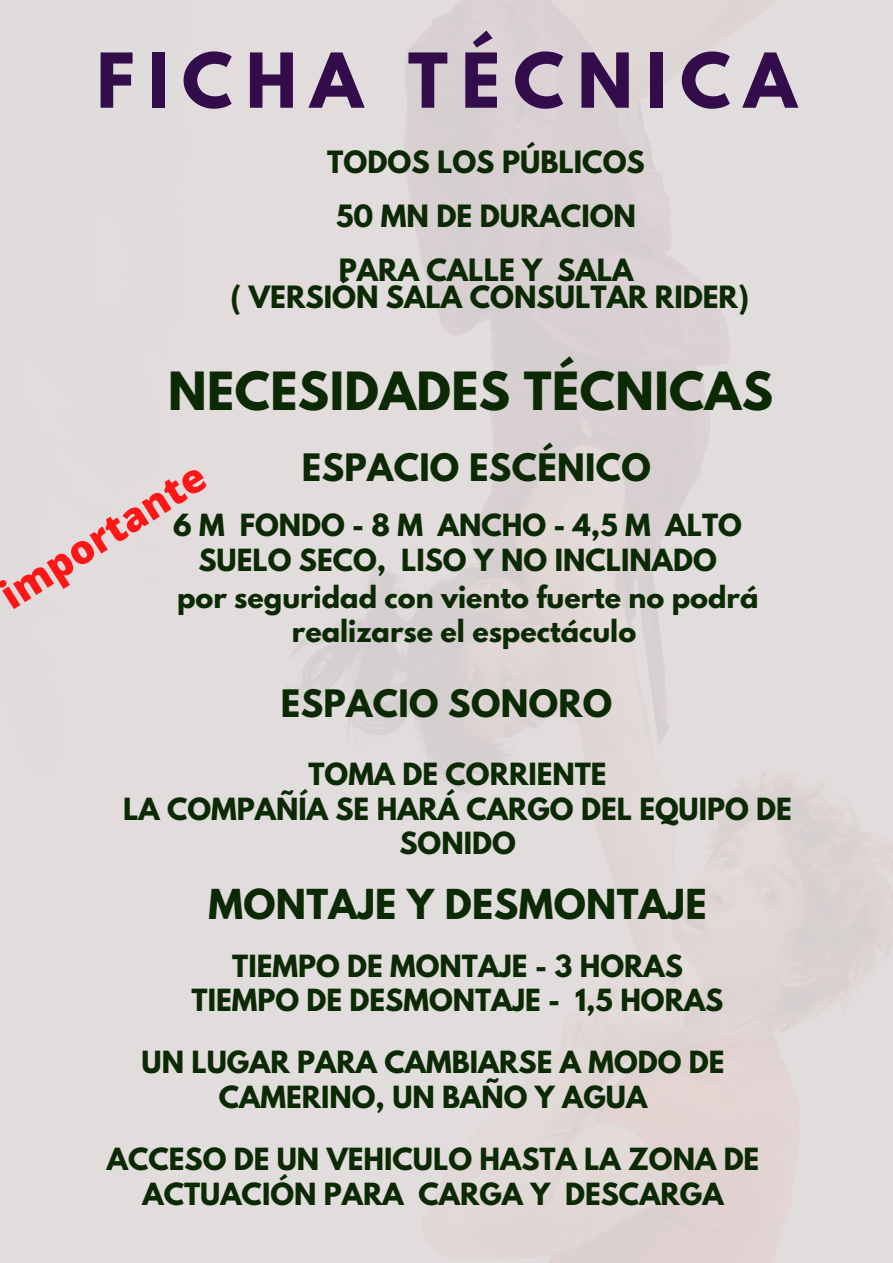
<style>
.page{position:relative;width:893px;height:1263px;background:#fff}
.page>*{position:absolute;margin:0;border:0;box-sizing:border-box;transform-origin:0 0}
.t1{font:700 66.97px "League Spartan";letter-spacing:.2em;color:#330c4b}
.t2{font:700 46.65px "League Spartan";letter-spacing:.01em;color:#0b2903}
.t3{font:800 39.75px "Open Sans";color:#ff1616}
.t4{font:700 36.6px "League Spartan";letter-spacing:.01em;color:#0b2903}
.t5{font:700 33.53px "League Spartan";letter-spacing:.01em;color:#0b2903}
.t6{font:700 27.22px/54px "League Spartan";color:#0b2903;text-align:center}
.t7{font:700 27.08px/34.3px "League Spartan";color:#0b2903;text-align:center}
</style>
<div class="page">
<h1 class="t1" style="left:97px;top:47px;width:701px">FICHA TÉCNICA</h1>
<p class="t6" style="left:327px;top:138px;width:319px">TODOS LOS PÚBLICOS<br>50 MN DE DURACION<br>PARA CALLE Y SALA</p>
<p class="t6" style="left:230px;top:273px;width:520px">( VERSIÓN SALA CONSULTAR RIDER)</p>
<h2 class="t2" style="left:168px;top:368px;width:606px">NECESIDADES TÉCNICAS</h2>
<p class="t5" style="left:302px;top:451px;width:350px">ESPACIO ESCÉNICO</p>
<p class="t7" style="left:173px;top:512px;width:570px">6 M FONDO - 8 M ANCHO - 4,5 M ALTO<br>SUELO SECO, LISO Y NO INCLINADO</p>
<h3 class="t3" style="left:-11px;top:574px;width:236px;rotate:-32deg">importante</h3>
<p class="t7" style="left:177px;top:583px;width:583px">por seguridad con viento fuerte no podrá realizarse el espectáculo</p>
<p class="t5" style="left:281px;top:687px;width:333px">ESPACIO SONORO</p>
<p class="t7" style="left:123px;top:761px;width:670px">TOMA DE CORRIENTE<br>LA COMPAÑÍA SE HARÁ CARGO DEL EQUIPO DE<br>SONIDO</p>
<h3 class="t4" style="left:208px;top:886px;width:500px">MONTAJE Y DESMONTAJE</h3>
<p class="t7" style="left:192px;top:952px;width:533px">TIEMPO DE MONTAJE - 3 HORAS<br>TIEMPO DE DESMONTAJE - 1,5 HORAS</p>
<p class="t7" style="left:142px;top:1049px;width:584px">UN LUGAR PARA CAMBIARSE A MODO DE<br>CAMERINO, UN BAÑO Y AGUA</p>
<p class="t7" style="left:107px;top:1145px;width:654px">ACCESO DE UN VEHICULO HASTA LA ZONA DE<br>ACTUACIÓN PARA CARGA Y DESCARGA</p>
</div>
